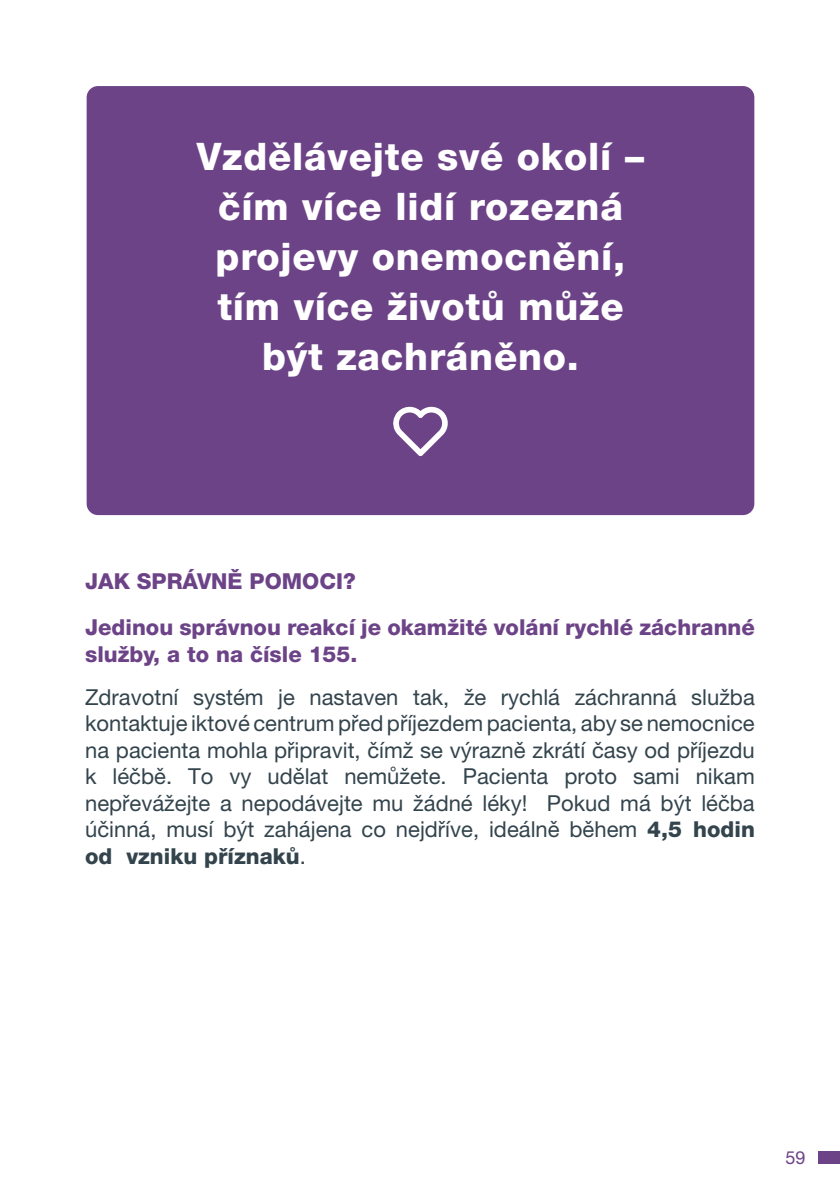
<style>
.page{position:relative;width:840px;height:1191px;background:#fff}
.page>*{position:absolute;margin:0;border:0;box-sizing:border-box;transform-origin:0 0}
.t1{font:800 38px/50px "Helvetica Neue LT Pro";letter-spacing:.02em;color:#fff;text-align:center}
.t2{font:22px/26.4px "Helvetica Neue LT Pro";color:#33444d;text-align:justify}
.t3{font:800 22px/46.2px "Helvetica Neue LT Pro";color:#6d4388}
.t4{font:18px "Helvetica Neue LT Pro";color:#6d4388}
.s1{font-weight:800}
</style>
<div class="page">
<div style="left:818px;top:1151px;width:21px;height:13px;background:#6d4388"></div>
<div style="left:87px;top:86px;width:667px;height:429px;background:#6d4388;border-radius:11px"></div>
<svg style="left:393px;top:406px;width:55px;height:51px"></svg>
<h1 class="t1" style="left:197px;top:132px;width:448px">Vzdělávejte své okolí – čím více lidí rozezná projevy onemocnění, tím více životů může být zachráněno.</h1>
<p class="t3" style="left:85px;top:558px;width:670px">JAK SPRÁVNĚ POMOCI?<br>Jedinou správnou reakcí je okamžité volání rychlé záchranné</p>
<p class="t3" style="left:85px;top:630px;width:273px">služby, a to na čísle 155.</p>
<p class="t2" style="left:85px;top:683px;width:671px">Zdravotní systém je nastaven tak, že rychlá záchranná služba kontaktuje iktové centrum před příjezdem pacienta, aby se nemocnice na pacienta mohla připravit, čímž se výrazně zkrátí časy od příjezdu k léčbě. To vy udělat nemůžete. Pacienta proto sami nikam nepřevážejte a nepodávejte mu žádné léky! Pokud má být léčba účinná, musí být zahájena co nejdříve, ideálně během <span class="s1">4,5 hodin od vzniku příznaků</span>.</p>
<p class="t4" style="left:785px;top:1147px;width:22px">59</p>
</div>
